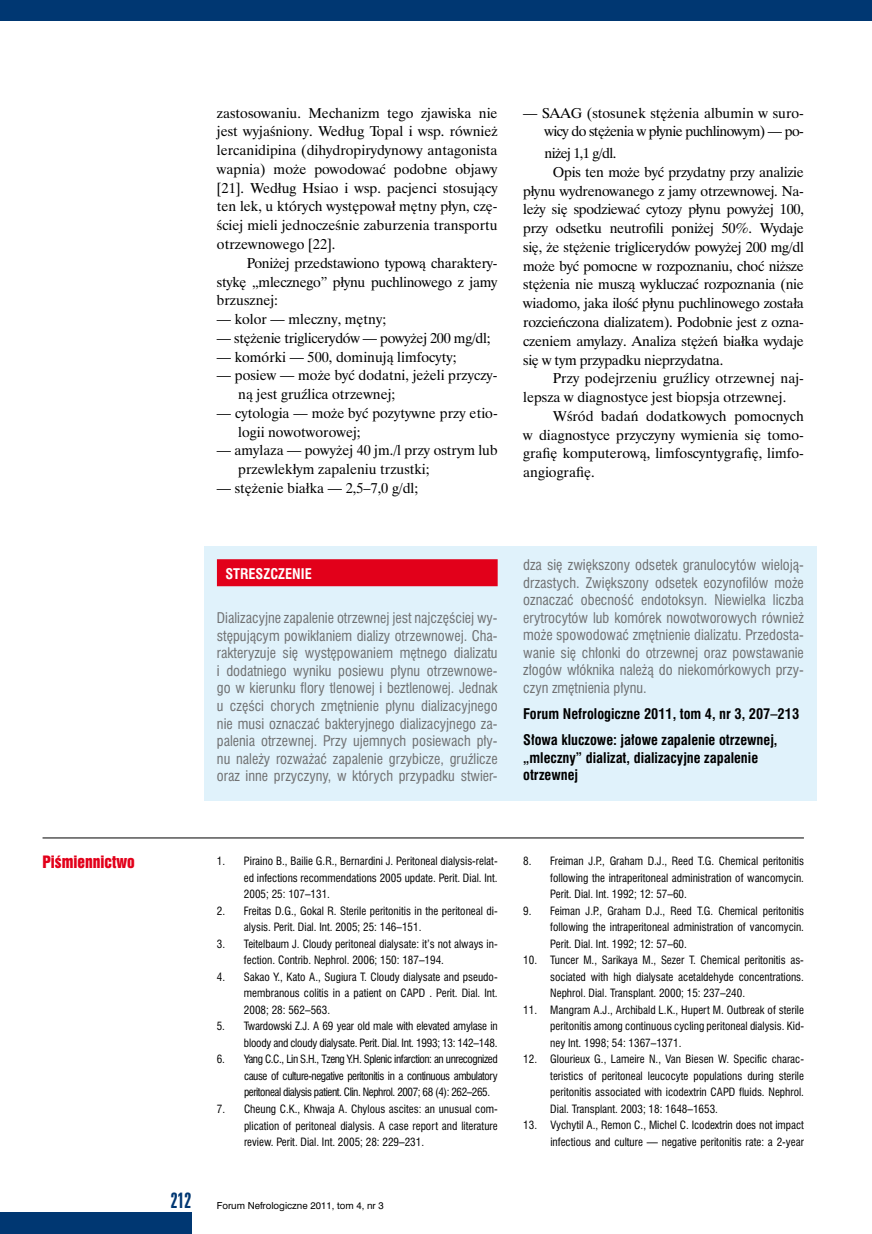
<style>
.page{position:relative;width:872px;height:1234px;background:#fff}
.page>*{position:absolute;margin:0;border:0;box-sizing:border-box;transform-origin:0 0}
.t1{font:18px "Swis 924 PL";color:#003772}
.t2{font:14.25px/18.8px "Time Ibis EE";letter-spacing:-.02em;color:#000;text-align:justify}
.t3{font:14.25px/18.8px "Time Ibis EE";color:#000}
.t4{font:14.25px/18.8px "Time Ibis EE";letter-spacing:-.04em;color:#000;text-align:right}
.t5{font:14.25px "Swis 921 PL";color:#e2001a}
.t6{font:13.5px/17.5px "Swis 721 Cn PL";color:#707172;text-align:justify}
.t7{font:700 13.5px/26.1px "Swis 721 Cn PL";color:#000}
.t8{font:700 13.5px "Swis 721 Cn PL";color:#fff}
.t9{font:10.5px/16.5px "Swis 721 Cn PL";color:#000;text-align:justify}
.t10{font:10.5px/16.5px "Swis 721 Cn PL";letter-spacing:-.02em;color:#000;text-align:right}
.t11{font:9px "Swis 721 PL";color:#000}
</style>
<div class="page">
<div style="left:0;top:0;width:872px;height:21px;background:#003772"></div>
<div style="left:0;top:1212px;width:191px;height:21px;background:#003772"></div>
<div style="left:204px;top:546px;width:612px;height:254px;background:#e0f2fb"></div>
<div style="left:217px;top:559px;width:280px;height:27px;background:#e2001a"></div>
<hr style="left:43px;top:837px;width:761px;height:1px;background:#000">
<p class="t2" style="left:217px;top:103px;width:282px">zastosowaniu. Mechanizm tego zjawiska nie jest wyjaśniony. Według Topal i wsp. również lercanidipina (dihydropirydynowy antagonista wapnia) może powodować podobne objawy [21]. Według Hsiao i wsp. pacjenci stosujący ten lek, u których występował mętny płyn, czę&shy;ściej mieli jednocześnie zaburzenia transportu otrzewnowego [22].</p>
<h2 class="t2" style="left:217px;top:253px;width:282px;text-indent:30px">Poniżej przedstawiono typową charaktery&shy;stykę „mlecznego” płynu puchlinowego z jamy brzusznej:</h2>
<h2 class="t3" style="left:217px;top:309px;width:171px">— kolor — mleczny, mętny;</h2>
<h2 class="t2" style="left:217px;top:328px;width:275px">— stężenie triglicerydów — powyżej 200 mg/dl;</h2>
<h2 class="t3" style="left:217px;top:347px;width:241px">— komórki — 500, dominują limfocyty;</h2>
<h2 class="t3" style="left:238px;top:366px;width:261px;text-indent:-21px">— posiew — może być dodatni, jeżeli przyczy&shy;ną jest gruźlica otrzewnej;</h2>
<h2 class="t3" style="left:238px;top:403px;width:261px;text-indent:-21px">— cytologia — może być pozytywne przy etio&shy;logii nowotworowej;</h2>
<h2 class="t3" style="left:238px;top:441px;width:261px;text-indent:-21px">— amylaza — powyżej 40 jm./l przy ostrym lub przewlekłym zapaleniu trzustki;</h2>
<h2 class="t3" style="left:217px;top:478px;width:203px">— stężenie białka — 2,5–7,0 g/dl;</h2>
<h2 class="t4" style="left:523px;top:103px;width:282px">— SAAG (stosunek stężenia albumin w suro&shy;wicy do stężenia w płynie puchlinowym) — po-</h2>
<h2 class="t2" style="left:544px;top:144px;width:73px">niżej 1,1 g/dl.</h2>
<h2 class="t2" style="left:553px;top:162px;width:252px">Opis ten może być przydatny przy analizie</h2>
<h2 class="t2" style="left:523px;top:181px;width:282px">płynu wydrenowanego z jamy otrzewnowej. Na-</h2>
<h2 class="t2" style="left:523px;top:200px;width:282px">leży się spodziewać cytozy płynu powyżej 100,</h2>
<h2 class="t2" style="left:523px;top:219px;width:282px">przy odsetku neutrofili poniżej 50%. Wydaje</h2>
<h2 class="t2" style="left:523px;top:237px;width:282px">się, że stężenie triglicerydów powyżej 200 mg/dl</h2>
<h2 class="t2" style="left:523px;top:256px;width:282px">może być pomocne w rozpoznaniu, choć niższe</h2>
<h2 class="t2" style="left:523px;top:275px;width:282px">stężenia nie muszą wykluczać rozpoznania (nie</h2>
<h2 class="t2" style="left:523px;top:294px;width:282px">wiadomo, jaka ilość płynu puchlinowego została</h2>
<h2 class="t2" style="left:523px;top:312px;width:282px">rozcieńczona dializatem). Podobnie jest z ozna-</h2>
<h2 class="t2" style="left:523px;top:331px;width:282px">czeniem amylazy. Analiza stężeń białka wydaje</h2>
<h2 class="t2" style="left:523px;top:350px;width:201px">się w tym przypadku nieprzydatna.</h2>
<h2 class="t3" style="left:553px;top:369px;width:252px">Przy podejrzeniu gruźlicy otrzewnej naj-</h2>
<h2 class="t3" style="left:523px;top:387px;width:265px">lepsza w diagnostyce jest biopsja otrzewnej.</h2>
<h2 class="t3" style="left:553px;top:406px;width:252px">Wśród badań dodatkowych pomocnych</h2>
<h2 class="t3" style="left:523px;top:425px;width:282px">w diagnostyce przyczyny wymienia się tomo-</h2>
<h2 class="t3" style="left:523px;top:444px;width:282px">grafię komputerową, limfoscyntygrafię, limfo-</h2>
<h2 class="t3" style="left:523px;top:462px;width:73px">angiografię.</h2>
<p class="t8" style="left:225px;top:564px;width:88px">STRESZCZENIE</p>
<p class="t6" style="left:217px;top:609px;width:282px">Dializacyjne zapalenie otrzewnej jest najczęściej wy&shy;stępującym powikłaniem dializy otrzewnowej. Cha&shy;rakteryzuje się występowaniem mętnego dializatu i dodatniego wyniku posiewu płynu otrzewnowe&shy;go w kierunku flory tlenowej i beztlenowej. Jednak u części chorych zmętnienie płynu dializacyjnego nie musi oznaczać bakteryjnego dializacyjnego za&shy;palenia otrzewnej. Przy ujemnych posiewach pły&shy;nu należy rozważać zapalenie grzybicze, gruźlicze oraz inne przyczyny, w których przypadku stwier-</p>
<p class="t6" style="left:523px;top:556px;width:282px">dza się zwiększony odsetek granulocytów wieloją&shy;drzastych. Zwiększony odsetek eozynofilów może oznaczać obecność endotoksyn. Niewielka liczba erytrocytów lub komórek nowotworowych również może spowodować zmętnienie dializatu. Przedosta&shy;wanie się chłonki do otrzewnej oraz powstawanie złogów włóknika należą do niekomórkowych przy&shy;czyn zmętnienia płynu.</p>
<p class="t7" style="left:523px;top:700px;width:277px">Forum Nefrologiczne 2011, tom 4, nr 3, 207–213<br>Słowa kluczowe: jałowe zapalenie otrzewnej,</p>
<p class="t7" style="left:523px;top:748px;width:236px;line-height:17.5px">„mleczny” dializat, dializacyjne zapalenie otrzewnej</p>
<h2 class="t5" style="left:43px;top:851px;width:94px">Piśmiennictwo</h2>
<p class="t9" style="left:244px;top:852px;width:255px;text-indent:-27px">1. Piraino B., Bailie G.R., Bernardini J. Peritoneal dialysis-relat&shy;ed infections recommendations 2005 update. Perit. Dial. Int.<br>2005; 25: 107–131.</p>
<p class="t9" style="left:244px;top:902px;width:255px;text-indent:-27px">2. Freitas D.G., Gokal R. Sterile peritonitis in the peritoneal di&shy;alysis. Perit. Dial. Int. 2005; 25: 146–151.</p>
<p class="t9" style="left:244px;top:935px;width:255px;text-indent:-27px">3. Teitelbaum J. Cloudy peritoneal dialysate: it’s not always in&shy;fection. Contrib. Nephrol. 2006; 150: 187–194.</p>
<p class="t9" style="left:244px;top:968px;width:255px;text-indent:-27px">4. Sakao Y., Kato A., Sugiura T. Cloudy dialysate and pseudo&shy;membranous colitis in a patient on CAPD . Perit. Dial. Int.<br>2008; 28: 562–563.</p>
<p class="t10" style="left:217px;top:1017px;width:282px">5. Twardowski Z.J. A 69 year old male with elevated amylase in bloody and cloudy dialysate. Perit. Dial. Int. 1993; 13: 142–148.</p>
<p class="t9" style="left:244px;top:1050px;width:255px;text-indent:-27px">6. Yang C.C., Lin S.H., Tzeng Y.H. Splenic infarction: an unrecognized cause of culture-negative peritonitis in a continuous ambulatory peritoneal dialysis patient. Clin. Nephrol. 2007; 68 (4): 262–265.</p>
<p class="t9" style="left:244px;top:1100px;width:255px;text-indent:-27px">7. Cheung C.K., Khwaja A. Chylous ascites: an unusual com&shy;plication of peritoneal dialysis. A case report and literature review. Perit. Dial. Int. 2005; 28: 229–231.</p>
<h1 class="t1" style="left:171px;top:1187px;width:22px">212</h1>
<p class="t11" style="left:217px;top:1199px;width:168px">Forum Nefrologiczne 2011, tom 4, nr 3</p>
<p class="t9" style="left:550px;top:852px;width:255px;text-indent:-27px">8. Freiman J.P., Graham D.J., Reed T.G. Chemical peritonitis following the intraperitoneal administration of wancomycin.<br>Perit. Dial. Int. 1992; 12: 57–60.</p>
<p class="t9" style="left:550px;top:902px;width:255px;text-indent:-27px">9. Feiman J.P., Graham D.J., Reed T.G. Chemical peritonitis following the intraperitoneal administration of vancomycin.<br>Perit. Dial. Int. 1992; 12: 57–60.</p>
<p class="t9" style="left:550px;top:951px;width:255px;text-indent:-27px">10. Tuncer M., Sarikaya M., Sezer T. Chemical peritonitis as&shy;sociated with high dialysate acetaldehyde concentrations.<br>Nephrol. Dial. Transplant. 2000; 15: 237–240.</p>
<p class="t9" style="left:550px;top:1001px;width:255px;text-indent:-27px">11. Mangram A.J., Archibald L.K., Hupert M. Outbreak of sterile peritonitis among continuous cycling peritoneal dialysis. Kid&shy;ney Int. 1998; 54: 1367–1371.</p>
<p class="t9" style="left:550px;top:1050px;width:255px;text-indent:-27px">12. Glourieux G., Lameire N., Van Biesen W. Specific charac&shy;teristics of peritoneal leucocyte populations during sterile peritonitis associated with icodextrin CAPD fluids. Nephrol.<br>Dial. Transplant. 2003; 18: 1648–1653.</p>
<p class="t9" style="left:523px;top:1116px;width:282px;text-align:right">13. Vychytil A., Remon C., Michel C. Icodextrin does not impact infectious and culture — negative peritonitis rate: a 2-year</p>
</div>
